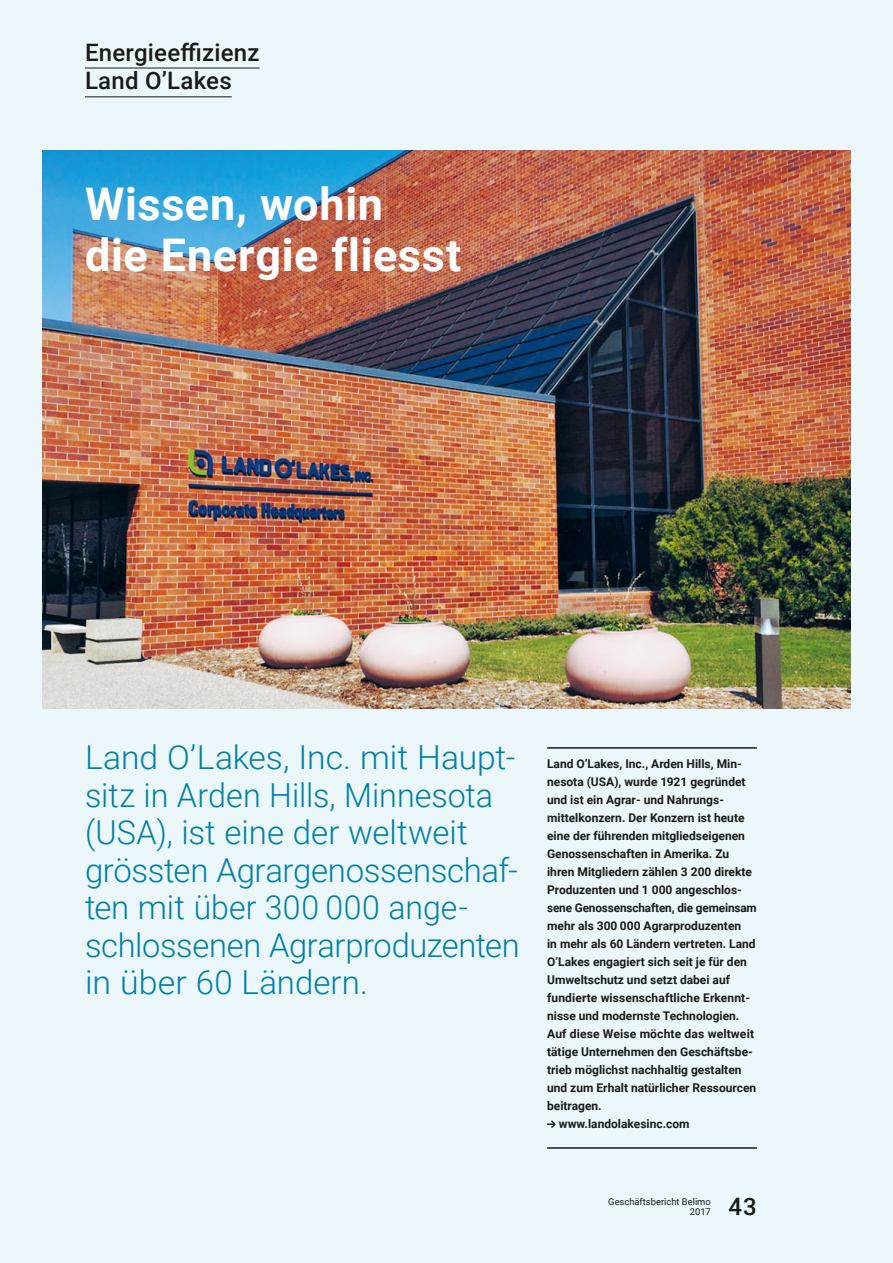
<style>
.page{position:relative;width:893px;height:1263px;background:#ebf7fb}
.page>*{position:absolute;margin:0;border:0;box-sizing:border-box;transform-origin:0 0}
.t1{font:700 45px/51px "Roboto";letter-spacing:.015em;color:#fff}
.t2{font:300 33px/37.5px "Roboto";letter-spacing:-.005em;color:#007fa4}
.t3{font:500 24px/28.8px "Roboto";letter-spacing:.01em;color:#1a1a18}
.t4{font:700 12px "Roboto";color:#1a1a18}
.t5{font:9.3px/10.5px "Roboto";color:#1a1a18;text-align:right}
</style>
<div class="page">
<img style="left:43px;top:151px;width:807px;height:558px">
<hr style="left:85px;top:68px;width:175px;height:1px;background:#1a1a18">
<hr style="left:85px;top:97px;width:147px;height:1px;background:#1a1a18">
<hr style="left:547px;top:747px;width:210px;height:2px;background:#1a1a18">
<hr style="left:547px;top:1147px;width:210px;height:2px;background:#1a1a18">
<svg style="left:547px;top:1120px;width:9px;height:8px"></svg>
<h3 class="t3" style="left:85px;top:37px;width:176px">Energieeffizienz<br>Land OʼLakes</h3>
<h1 class="t1" style="left:85px;top:177px;width:378px">Wissen, wohin<br>die Energie fliesst</h1>
<h2 class="t2" style="left:85px;top:738px;width:436px">Land OʼLakes, Inc. mit Haupt&shy;sitz in Arden Hills, Minnesota (USA), ist eine der weltweit grössten Agrargenossenschaf&shy;ten mit über 300 000 ange&shy;schlossenen Agrarproduzenten in über 60 Ländern.</h2>
<p class="t4" style="left:547px;top:756px;width:196px">Land OʼLakes, Inc., Arden Hills, Min-</p>
<p class="t4" style="left:547px;top:774px;width:200px">nesota (USA), wurde 1921 gegründet</p>
<p class="t4" style="left:547px;top:792px;width:177px">und ist ein Agrar- und Nahrungs-</p>
<p class="t4" style="left:547px;top:810px;width:199px">mittelkonzern. Der Konzern ist heute</p>
<p class="t4" style="left:547px;top:828px;width:199px">eine der führenden mitgliedseigenen</p>
<p class="t4" style="left:547px;top:846px;width:184px">Genossenschaften in Amerika. Zu</p>
<p class="t4" style="left:547px;top:864px;width:206px">ihren Mitgliedern zählen 3 200 direkte</p>
<p class="t4" style="left:547px;top:882px;width:195px">Produzenten und 1 000 angeschlos-</p>
<p class="t4" style="left:547px;top:900px;width:211px">sene Genossenschaften, die gemeinsam</p>
<p class="t4" style="left:547px;top:918px;width:196px">mehr als 300 000 Agrarproduzenten</p>
<p class="t4" style="left:547px;top:936px;width:210px">in mehr als 60 Ländern vertreten. Land</p>
<p class="t4" style="left:547px;top:954px;width:201px">OʼLakes engagiert sich seit je für den</p>
<p class="t4" style="left:547px;top:972px;width:184px">Umweltschutz und setzt dabei auf</p>
<p class="t4" style="left:547px;top:990px;width:204px">fundierte wissenschaftliche Erkennt-</p>
<p class="t4" style="left:547px;top:1008px;width:194px">nisse und modernste Technologien.</p>
<p class="t4" style="left:547px;top:1026px;width:208px">Auf diese Weise möchte das weltweit</p>
<p class="t4" style="left:547px;top:1044px;width:207px">tätige Unternehmen den Geschäftsbe-</p>
<p class="t4" style="left:547px;top:1062px;width:196px">trieb möglichst nachhaltig gestalten</p>
<p class="t4" style="left:547px;top:1080px;width:211px">und zum Erhalt natürlicher Ressourcen</p>
<p class="t4" style="left:547px;top:1098px;width:56px">beitragen.</p>
<p class="t4" style="left:559px;top:1116px;width:132px">www.landolakesinc.com</p>
<p class="t5" style="left:608px;top:1196px;width:104px">Geschäftsbericht Belimo<br>2017</p>
<h3 class="t3" style="left:728px;top:1191px;width:30px">43</h3>
</div>
